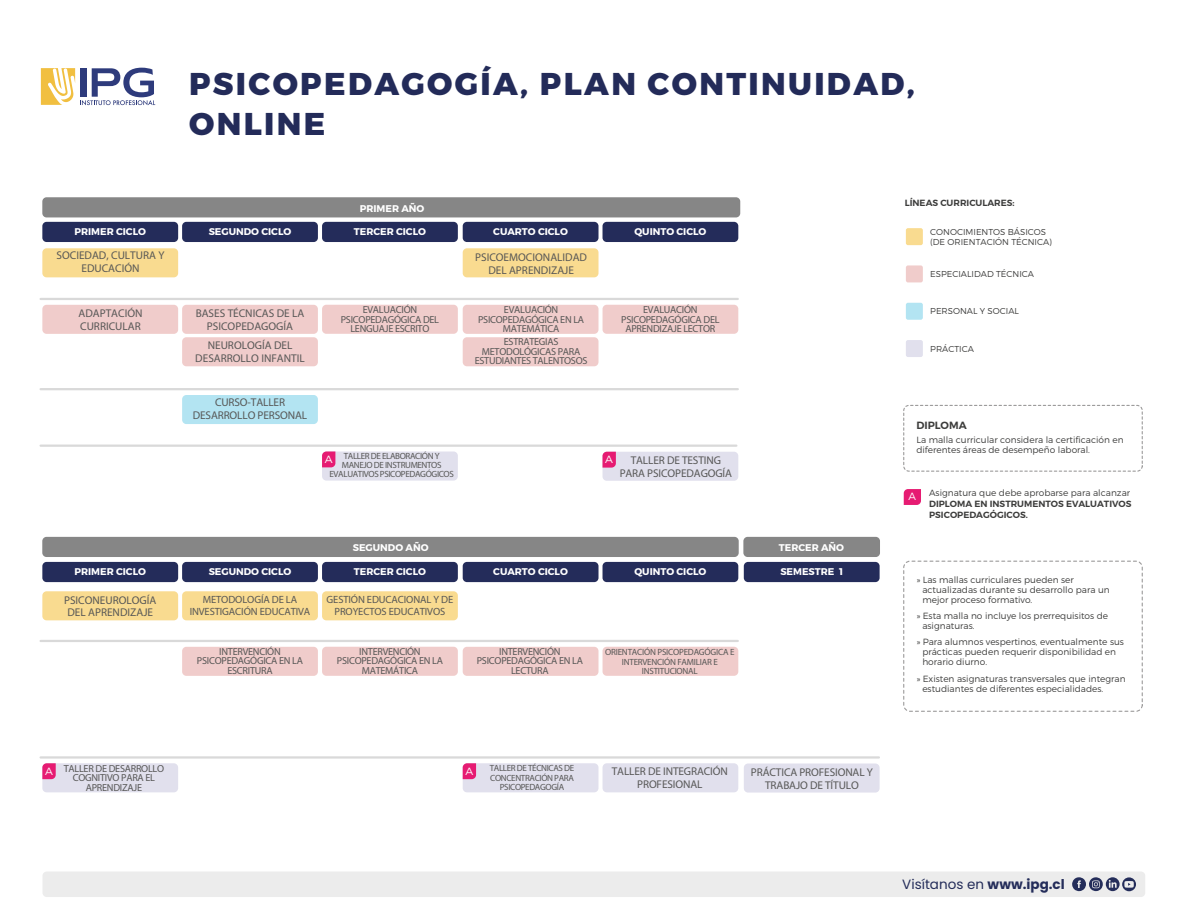
<style>
.page{position:relative;width:1188px;height:918px;background:#fff}
.page>*{position:absolute;margin:0;border:0;box-sizing:border-box;transform-origin:0 0}
.t1{font:800 31.5px/39.3px "Montserrat";letter-spacing:.075em;color:#232b59}
.t2{font:13.5px "Poppins";color:#242d5a}
.t3{font:11.25px/12.9px "Myriad Pro";color:#575756;text-align:center}
.t4{font:10.5px/12px "Myriad Pro";letter-spacing:-.01em;color:#575756;text-align:center}
.t5{font:600 10.5px "Montserrat";color:#3c3c3b}
.t6{font:300 10.5px "Montserrat";color:#fff;scale:1.04 1}
.t7{font:300 10.5px "Montserrat";color:#fff}
.t8{font:10.2px/9.3px "Myriad Pro";letter-spacing:-.025em;color:#575756;text-align:center}
.t9{font:700 9.75px "Montserrat";color:#fff}
.t10{font:300 9px/10.1px "Montserrat";color:#3c3c3b}
.t11{font:9px/9.3px "Myriad Pro";letter-spacing:-.04em;color:#575756;text-align:center}
.t12{font:600 9px/10.8px "Montserrat";color:#3c3c3b}
.t13{font:300 8.55px/10.1px "Montserrat";color:#3c3c3b}
.s1{font-weight:700}
</style>
<div class="page">
<div style="left:42px;top:197px;width:698px;height:20px;background:#868686;border-radius:4px"></div>
<div style="left:42px;top:222px;width:136px;height:20px;background:#242c5a;border-radius:4px"></div>
<div style="left:182px;top:222px;width:136px;height:20px;background:#242c5a;border-radius:4px"></div>
<div style="left:322px;top:222px;width:136px;height:20px;background:#242c5a;border-radius:4px"></div>
<div style="left:463px;top:222px;width:136px;height:20px;background:#242c5a;border-radius:4px"></div>
<div style="left:603px;top:222px;width:135px;height:20px;background:#242c5a;border-radius:4px"></div>
<div style="left:42px;top:248px;width:136px;height:29px;background:#f9db90;border-radius:4px"></div>
<div style="left:463px;top:248px;width:136px;height:29px;background:#f9db90;border-radius:4px"></div>
<div style="left:182px;top:305px;width:136px;height:29px;background:#f0cccb;border-radius:4px"></div>
<div style="left:42px;top:305px;width:136px;height:29px;background:#f0cccb;border-radius:4px"></div>
<div style="left:463px;top:305px;width:136px;height:29px;background:#f0cccb;border-radius:4px"></div>
<div style="left:322px;top:305px;width:136px;height:29px;background:#f0cccb;border-radius:4px"></div>
<div style="left:182px;top:337px;width:136px;height:29px;background:#f0cccb;border-radius:4px"></div>
<div style="left:603px;top:305px;width:135px;height:29px;background:#f0cccb;border-radius:4px"></div>
<div style="left:182px;top:591px;width:136px;height:29px;background:#f9db90;border-radius:4px"></div>
<div style="left:322px;top:591px;width:136px;height:29px;background:#f9db90;border-radius:4px"></div>
<div style="left:42px;top:591px;width:136px;height:29px;background:#f9db90;border-radius:4px"></div>
<div style="left:182px;top:647px;width:136px;height:29px;background:#f0cccb;border-radius:4px"></div>
<div style="left:463px;top:647px;width:136px;height:29px;background:#f0cccb;border-radius:4px"></div>
<div style="left:322px;top:647px;width:136px;height:29px;background:#f0cccb;border-radius:4px"></div>
<div style="left:603px;top:647px;width:135px;height:29px;background:#f0cccb;border-radius:4px"></div>
<div style="left:463px;top:337px;width:136px;height:29px;background:#f0cccb;border-radius:4px"></div>
<div style="left:42px;top:763px;width:136px;height:29px;background:#e1e0ed;border-radius:4px"></div>
<div style="left:463px;top:763px;width:136px;height:29px;background:#e1e0ed;border-radius:4px"></div>
<div style="left:603px;top:763px;width:135px;height:29px;background:#e1e0ed;border-radius:4px"></div>
<div style="left:42px;top:562px;width:136px;height:20px;background:#242c5a;border-radius:4px"></div>
<div style="left:182px;top:562px;width:136px;height:20px;background:#242c5a;border-radius:4px"></div>
<div style="left:322px;top:562px;width:136px;height:20px;background:#242c5a;border-radius:4px"></div>
<div style="left:463px;top:562px;width:136px;height:20px;background:#242c5a;border-radius:4px"></div>
<div style="left:603px;top:562px;width:135px;height:20px;background:#242c5a;border-radius:4px"></div>
<div style="left:744px;top:562px;width:136px;height:20px;background:#242c5a;border-radius:4px"></div>
<div style="left:744px;top:763px;width:136px;height:30px;background:#e1e0ed;border-radius:4px"></div>
<div style="left:182px;top:395px;width:136px;height:29px;background:#b3e4f2;border-radius:4px"></div>
<div style="left:322px;top:451px;width:136px;height:30px;background:#e1e0ed;border-radius:4px"></div>
<div style="left:603px;top:452px;width:135px;height:29px;background:#e1e0ed;border-radius:4px"></div>
<div style="left:906px;top:228px;width:17px;height:17px;background:#f9db90;border-radius:2px"></div>
<div style="left:906px;top:265px;width:17px;height:17px;background:#f0cccb;border-radius:2px"></div>
<div style="left:906px;top:303px;width:17px;height:17px;background:#b3e4f2;border-radius:2px"></div>
<div style="left:906px;top:340px;width:17px;height:17px;background:#e1e0ed;border-radius:2px"></div>
<div style="left:42px;top:537px;width:697px;height:20px;background:#868686;border-radius:4px"></div>
<div style="left:743px;top:537px;width:137px;height:20px;background:#868686;border-radius:4px"></div>
<div style="left:43px;top:872px;width:1102px;height:25px;background:#ececec;border-radius:4px"></div>
<svg style="left:1072px;top:877px;width:64px;height:14px"></svg>
<hr style="left:41px;top:298px;width:697px;height:2px;background:#d9d9d9">
<hr style="left:41px;top:640px;width:697px;height:2px;background:#d9d9d9">
<hr style="left:41px;top:756px;width:838px;height:3px;background:#d9d9d9">
<hr style="left:41px;top:388px;width:697px;height:2px;background:#d9d9d9">
<hr style="left:41px;top:445px;width:695px;height:2px;background:#d9d9d9">
<div style="left:903px;top:561px;width:240px;height:151px;border:1px dashed #9c9b9b;border-radius:6px"></div>
<div style="left:903px;top:405px;width:240px;height:67px;border:1px dashed #9c9b9b;border-radius:5px"></div>
<svg style="left:322px;top:451px;width:13px;height:16px"></svg>
<svg style="left:603px;top:452px;width:13px;height:16px"></svg>
<svg style="left:42px;top:763px;width:14px;height:16px"></svg>
<svg style="left:904px;top:489px;width:17px;height:16px"></svg>
<svg style="left:463px;top:763px;width:13px;height:16px"></svg>
<svg style="left:41px;top:68px;width:114px;height:37px"></svg>
<h1 class="t1" style="left:189px;top:65px;width:727px">PSICOPEDAGOGÍA, PLAN CONTINUIDAD,<br>ONLINE</h1>
<p class="t9" style="left:360px;top:202px;width:66px">PRIMER AÑO</p>
<p class="t9" style="left:75px;top:225px;width:73px">PRIMER CICLO</p>
<p class="t9" style="left:209px;top:225px;width:84px">SEGUNDO CICLO</p>
<p class="t9" style="left:354px;top:225px;width:74px">TERCER CICLO</p>
<p class="t9" style="left:493px;top:225px;width:76px">CUARTO CICLO</p>
<p class="t9" style="left:634px;top:225px;width:74px">QUINTO CICLO</p>
<p class="t3" style="left:57px;top:249px;width:110px">SOCIEDAD, CULTURA Y<br>EDUCACIÓN</p>
<p class="t3" style="left:475px;top:251px;width:113px">PSICOEMOCIONALIDAD<br>DEL APRENDIZAJE</p>
<p class="t3" style="left:196px;top:307px;width:110px">BASES TÉCNICAS DE LA<br>PSICOPEDAGOGÍA</p>
<p class="t3" style="left:78px;top:307px;width:66px;text-align:left">ADAPTACIÓN<br>CURRICULAR</p>
<p class="t8" style="left:341px;top:305px;width:100px">EVALUACIÓN<br>PSICOPEDAGÓGICA DEL<br>LENGUAJE ESCRITO</p>
<p class="t8" style="left:478px;top:305px;width:108px">EVALUACIÓN<br>PSICOPEDAGÓGICA EN LA<br>MATEMÁTICA</p>
<p class="t8" style="left:621px;top:305px;width:100px">EVALUACIÓN<br>PSICOPEDAGÓGICA DEL<br>APRENDIZAJE LECTOR</p>
<p class="t3" style="left:195px;top:338px;width:111px">NEUROLOGÍA DEL<br>DESARROLLO INFANTIL</p>
<p class="t8" style="left:475px;top:337px;width:114px">ESTRATEGIAS<br>METODOLÓGICAS PARA<br>ESTUDIANTES TALENTOSOS</p>
<p class="t3" style="left:193px;top:396px;width:116px">CURSO-TALLER<br>DESARROLLO PERSONAL</p>
<p class="t11" style="left:330px;top:451px;width:126px">TALLER DE ELABORACIÓN Y<br>MANEJO DE INSTRUMENTOS<br>EVALUATIVOS PSICOPEDAGÓGICOS</p>
<p class="t6" style="left:325px;top:453px;width:9px">A</p>
<p class="t6" style="left:605px;top:453px;width:9px">A</p>
<p class="t3" style="left:620px;top:454px;width:114px">TALLER DE TESTING<br>PARA PSICOPEDAGOGÍA</p>
<p class="t9" style="left:353px;top:542px;width:77px">SEGUNDO AÑO</p>
<p class="t9" style="left:779px;top:542px;width:67px">TERCER AÑO</p>
<p class="t9" style="left:75px;top:565px;width:73px">PRIMER CICLO</p>
<p class="t9" style="left:209px;top:565px;width:84px">SEGUNDO CICLO</p>
<p class="t9" style="left:354px;top:565px;width:74px">TERCER CICLO</p>
<p class="t9" style="left:493px;top:565px;width:76px">CUARTO CICLO</p>
<p class="t9" style="left:634px;top:565px;width:74px">QUINTO CICLO</p>
<p class="t9" style="left:780px;top:565px;width:64px">SEMESTRE 1</p>
<p class="t4" style="left:190px;top:593px;width:122px">METODOLOGÍA DE LA<br>INVESTIGACIÓN EDUCATIVA</p>
<p class="t4" style="left:327px;top:593px;width:128px">GESTIÓN EDUCACIONAL Y DE<br>PROYECTOS EDUCATIVOS</p>
<p class="t3" style="left:64px;top:593px;width:94px">PSICONEUROLOGÍA<br>DEL APRENDIZAJE</p>
<p class="t8" style="left:197px;top:647px;width:108px">INTERVENCIÓN<br>PSICOPEDAGÓGICA EN LA<br>ESCRITURA</p>
<p class="t8" style="left:337px;top:647px;width:108px">INTERVENCIÓN<br>PSICOPEDAGÓGICA EN LA<br>MATEMÁTICA</p>
<p class="t8" style="left:477px;top:647px;width:108px">INTERVENCIÓN<br>PSICOPEDAGÓGICA EN LA<br>LECTURA</p>
<p class="t11" style="left:605px;top:648px;width:131px">ORIENTACIÓN PSICOPEDAGÓGICA E<br>INTERVENCIÓN FAMILIAR E<br>INSTITUCIONAL</p>
<p class="t6" style="left:45px;top:765px;width:9px">A</p>
<p class="t8" style="left:64px;top:764px;width:102px">TALLER DE DESARROLLO<br>COGNITIVO PARA EL<br>APRENDIZAJE</p>
<p class="t11" style="left:490px;top:763px;width:86px">TALLER DE TÉCNICAS DE<br>CONCENTRACIÓN PARA<br>PSICOPEDAGOGÍA</p>
<p class="t6" style="left:465px;top:765px;width:9px">A</p>
<p class="t3" style="left:612px;top:764px;width:118px">TALLER DE INTEGRACIÓN<br>PROFESIONAL</p>
<p class="t3" style="left:751px;top:766px;width:124px">PRÁCTICA PROFESIONAL Y<br>TRABAJO DE TÍTULO</p>
<p class="t12" style="left:905px;top:197px;width:111px">LÍNEAS CURRICULARES:</p>
<p class="t13" style="left:930px;top:227px;width:123px">CONOCIMIENTOS BÁSICOS (DE ORIENTACIÓN TÉCNICA)</p>
<p class="t13" style="left:930px;top:269px;width:105px">ESPECIALIDAD TÉCNICA</p>
<p class="t13" style="left:930px;top:306px;width:90px">PERSONAL Y SOCIAL</p>
<p class="t13" style="left:930px;top:344px;width:45px">PRÁCTICA</p>
<p class="t5" style="left:916px;top:419px;width:52px">DIPLOMA</p>
<p class="t10" style="left:916px;top:435px;width:209px">La malla curricular considera la certificación en diferentes áreas de desempeño laboral.</p>
<p class="t7" style="left:909px;top:490px;width:9px">A</p>
<p class="t10" style="left:929px;top:488px;width:203px">Asignatura que debe aprobarse para alcanzar</p>
<p class="t12" style="left:929px;top:498px;width:204px">DIPLOMA EN INSTRUMENTOS EVALUATIVOS<br>PSICOPEDAGÓGICOS.</p>
<p class="t10" style="left:922px;top:575px;width:189px;text-indent:-6px">» Las mallas curriculares pueden ser actualizadas durante su desarrollo para un mejor proceso formativo.</p>
<p class="t10" style="left:922px;top:611px;width:187px;text-indent:-6px">» Esta malla no incluye los prerrequisitos de asignaturas.</p>
<p class="t10" style="left:922px;top:637px;width:203px;text-indent:-6px">» Para alumnos vespertinos, eventualmente sus prácticas pueden requerir disponibilidad en horario diurno.</p>
<p class="t10" style="left:922px;top:673px;width:205px;text-indent:-6px">» Existen asignaturas transversales que integran estudiantes de diferentes especialidades.</p>
<h2 class="t2" style="left:902px;top:877px;width:164px">Visítanos en <span class="s1">www.ipg.cl</span></h2>
</div>
